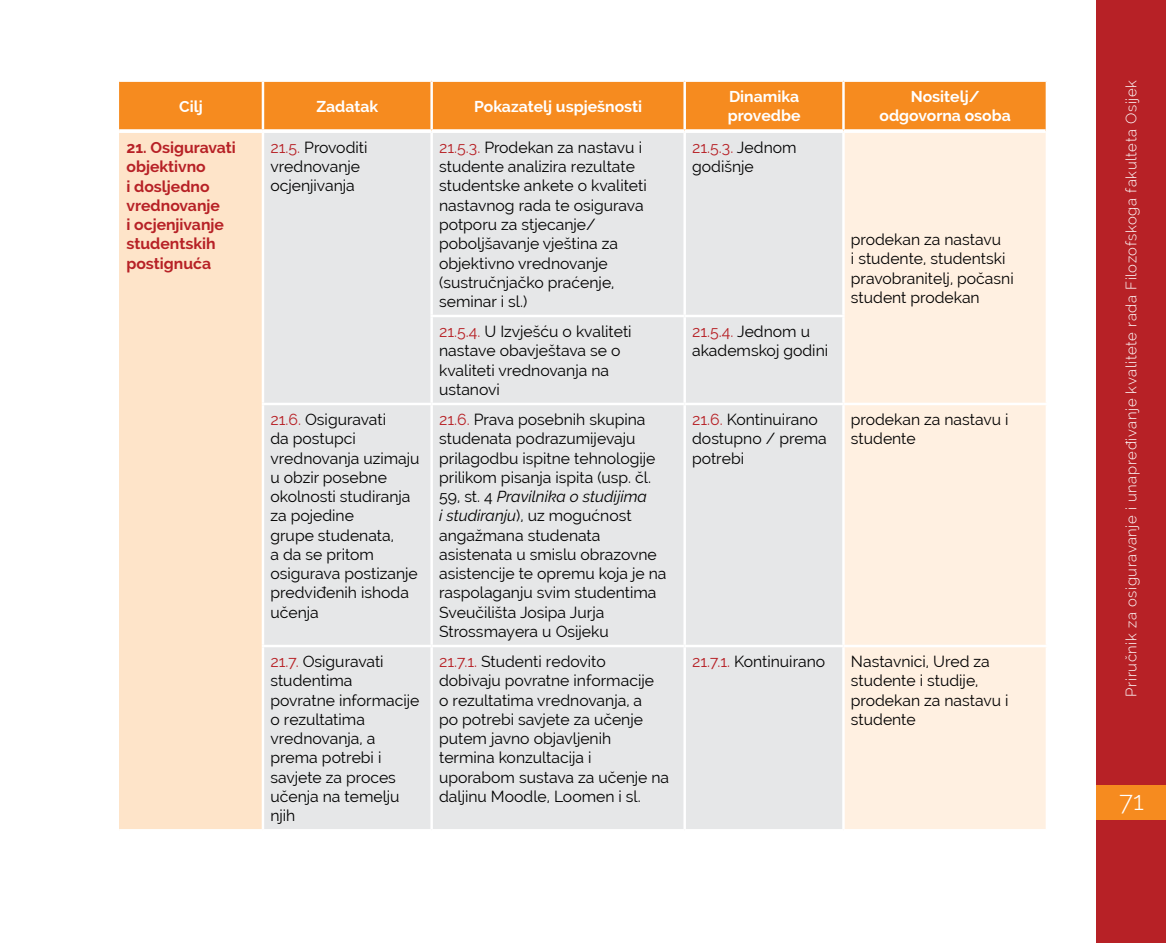
<style>
.page{position:relative;width:1166px;height:943px;background:#fff}
.page>*{position:absolute;margin:0;border:0;box-sizing:border-box;transform-origin:0 0}
.t1{font:300 26.25px "Raleway";color:#fff}
.t2{font:15.75px/19.2px "Raleway";color:#000}
.t3{font:700 15.75px/19.2px "Raleway";color:#b72126}
.t4{font:700 15.75px/19.2px "Raleway";color:#fff}
.t5{font:300 14.88px "Raleway";letter-spacing:.04em;color:#fff}
.s1{color:#b72126}
.s2{font-style:italic}
</style>
<div class="page">
<div style="left:1096px;top:0;width:70px;height:943px;background:#b72126"></div>
<div style="left:1096px;top:785px;width:70px;height:35px;background:#f68b1f"></div>
<div style="left:119px;top:82px;width:926px;height:47px;background:#f68b1f"></div>
<div style="left:119px;top:131px;width:144px;height:699px;background:#fee4c9"></div>
<div style="left:264px;top:133px;width:578px;height:696px;background:#e6e7e8"></div>
<div style="left:845px;top:133px;width:200px;height:696px;background:#fff0e1"></div>
<hr style="left:262px;top:82px;width:2px;height:47px;background:#fff">
<hr style="left:430px;top:82px;width:3px;height:47px;background:#fff">
<hr style="left:683px;top:82px;width:3px;height:47px;background:#fff">
<hr style="left:842px;top:82px;width:3px;height:47px;background:#fff">
<hr style="left:262px;top:133px;width:2px;height:183px;background:#fff">
<hr style="left:430px;top:133px;width:3px;height:182px;background:#fff">
<hr style="left:683px;top:133px;width:3px;height:182px;background:#fff">
<hr style="left:262px;top:316px;width:2px;height:87px;background:#fff">
<hr style="left:430px;top:315px;width:255px;height:2px;background:#fff">
<hr style="left:430px;top:317px;width:3px;height:86px;background:#fff">
<hr style="left:685px;top:315px;width:160px;height:2px;background:#fff">
<hr style="left:683px;top:317px;width:3px;height:86px;background:#fff">
<hr style="left:262px;top:403px;width:170px;height:2px;background:#fff">
<hr style="left:262px;top:405px;width:2px;height:239px;background:#fff">
<hr style="left:432px;top:403px;width:253px;height:2px;background:#fff">
<hr style="left:430px;top:405px;width:3px;height:239px;background:#fff">
<hr style="left:685px;top:403px;width:158px;height:2px;background:#fff">
<hr style="left:683px;top:405px;width:3px;height:239px;background:#fff">
<hr style="left:843px;top:403px;width:205px;height:2px;background:#fff">
<hr style="left:262px;top:644px;width:170px;height:3px;background:#fff">
<hr style="left:262px;top:647px;width:2px;height:182px;background:#fff">
<hr style="left:432px;top:644px;width:253px;height:3px;background:#fff">
<hr style="left:430px;top:647px;width:3px;height:182px;background:#fff">
<hr style="left:685px;top:644px;width:158px;height:3px;background:#fff">
<hr style="left:683px;top:647px;width:3px;height:182px;background:#fff">
<hr style="left:843px;top:644px;width:205px;height:3px;background:#fff">
<hr style="left:119px;top:829px;width:144px;height:2px;background:#fff">
<svg style="left:119px;top:129px;width:144px;height:4px"></svg>
<svg style="left:263px;top:129px;width:169px;height:2px"></svg>
<svg style="left:432px;top:129px;width:253px;height:2px"></svg>
<svg style="left:685px;top:129px;width:158px;height:1px"></svg>
<svg style="left:843px;top:129px;width:202px;height:2px"></svg>
<p class="t4" style="left:179px;top:96px;width:25px">Cilj</p>
<p class="t4" style="left:316px;top:96px;width:63px">Zadatak</p>
<p class="t4" style="left:474px;top:96px;width:169px">Pokazatelj uspješnosti</p>
<p class="t4" style="left:728px;top:87px;width:74px">Dinamika provedbe</p>
<p class="t4" style="left:879px;top:87px;width:133px;text-align:center">Nositelj/ odgovorna osoba</p>
<p class="t3" style="left:126px;top:138px;width:111px">21. Osiguravati objektivno<br>i dosljedno vrednovanje<br>i ocjenjivanje studentskih postignuća</p>
<p class="t2" style="left:270px;top:138px;width:99px"><span class="s1">21.5.</span> Provoditi vrednovanje ocjenjivanja</p>
<p class="t2" style="left:439px;top:138px;width:209px"><span class="s1">21.5.3.</span> Prodekan za nastavu i studente analizira rezultate studentske ankete o kvaliteti nastavnog rada te osigurava potporu za stjecanje/ poboljšavanje vještina za objektivno vrednovanje (sustručnjačko praćenje, seminar i sl.)</p>
<p class="t2" style="left:692px;top:138px;width:106px"><span class="s1">21.5.3.</span> Jednom godišnje</p>
<p class="t2" style="left:851px;top:230px;width:164px">prodekan za nastavu<br>i studente, studentski pravobranitelj, počasni student prodekan</p>
<p class="t2" style="left:439px;top:322px;width:194px"><span class="s1">21.5.4.</span> U Izvješću o kvaliteti nastave obavještava se o kvaliteti vrednovanja na ustanovi</p>
<p class="t2" style="left:692px;top:322px;width:137px"><span class="s1">21.5.4.</span> Jednom u akademskoj godini</p>
<p class="t2" style="left:270px;top:410px;width:151px"><span class="s1">21.6.</span> Osiguravati<br>da postupci vrednovanja uzimaju u obzir posebne okolnosti studiranja za pojedine<br>grupe studenata,<br>a da se pritom osigurava postizanje predviđenih ishoda učenja</p>
<p class="t2" style="left:439px;top:410px;width:229px"><span class="s1">21.6.</span> Prava posebnih skupina studenata podrazumijevaju prilagodbu ispitne tehnologije prilikom pisanja ispita (usp. čl.<br>59, st. 4 <span class="s2">Pravilnika o studijima<br>i studiranju</span>), uz mogućnost angažmana studenata asistenata u smislu obrazovne asistencije te opremu koja je na raspolaganju svim studentima<br>Sveučilišta Josipa Jurja<br>Strossmayera u Osijeku</p>
<p class="t2" style="left:692px;top:410px;width:136px"><span class="s1">21.6.</span> Kontinuirano dostupno / prema potrebi</p>
<p class="t2" style="left:851px;top:410px;width:159px">prodekan za nastavu i studente</p>
<p class="t2" style="left:270px;top:652px;width:151px"><span class="s1">21.7.</span> Osiguravati studentima povratne informacije o rezultatima vrednovanja, a prema potrebi i savjete za proces učenja na temelju njih</p>
<p class="t2" style="left:439px;top:652px;width:232px"><span class="s1">21.7.1.</span> Studenti redovito dobivaju povratne informacije<br>o rezultatima vrednovanja, a<br>po potrebi savjete za učenje putem javno objavljenih termina konzultacija i uporabom sustava za učenje na daljinu Moodle, Loomen i sl.</p>
<p class="t2" style="left:692px;top:652px;width:134px"><span class="s1">21.7.1.</span> Kontinuirano</p>
<p class="t2" style="left:851px;top:652px;width:159px">Nastavnici, Ured za studente i studije, prodekan za nastavu i studente</p>
<p class="t5" style="left:1122px;top:696px;width:618px;rotate:-90deg">Priručnik za osiguravanje i unapređivanje kvalitete rada Filozofskoga fakulteta Osijek</p>
<h1 class="t1" style="left:1119px;top:785px;width:27px">71</h1>
</div>
